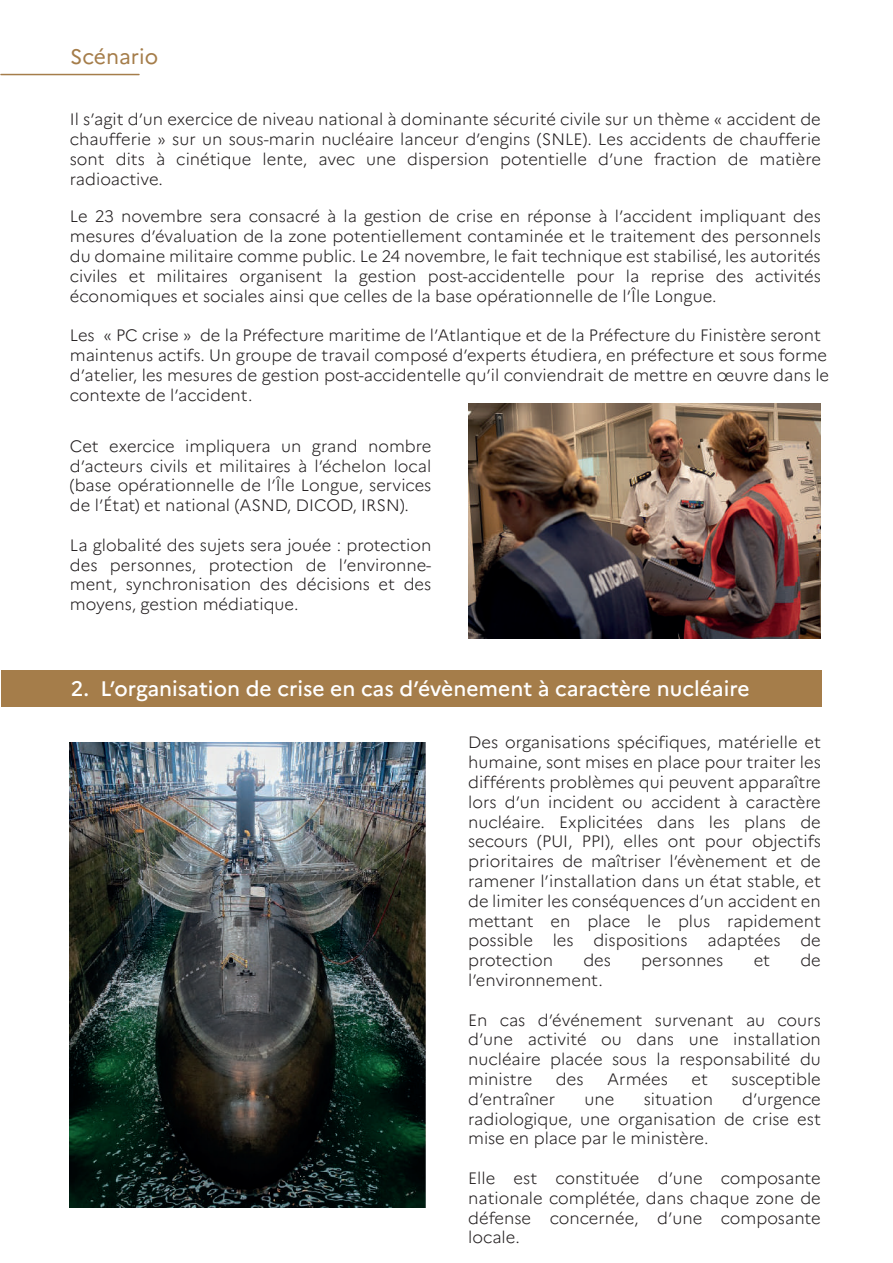
<style>
.page{position:relative;width:893px;height:1263px;background:#fff}
.page>*{position:absolute;margin:0;border:0;box-sizing:border-box;transform-origin:0 0}
.t1{font:500 21px "Marianne";color:#fff}
.t2{font:21px "Marianne";color:#a57d4a}
.t3{font:300 16.5px/19.8px "Marianne";color:#231f20;text-align:justify}
</style>
<div class="page">
<hr style="left:0;top:74px;width:140px;height:1px;background:#a57d4a">
<img style="left:468px;top:404px;width:353px;height:235px">
<img style="left:69px;top:742px;width:356px;height:466px">
<div style="left:1px;top:671px;width:821px;height:36px;background:#a57d4a"></div>
<p class="t2" style="left:70px;top:43px;width:89px">Scénario</p>
<p class="t3" style="left:70px;top:109px;width:753px">Il s’agit d’un exercice de niveau national à dominante sécurité civile sur un thème accident de chaufferie</p>
<p class="t3" style="left:70px;top:129px;width:753px;text-indent:102px">sur un sous-marin nucléaire lanceur d’engins (SNLE). Les accidents de chaufferie sont dits à cinétique lente, avec une dispersion potentielle d’une fraction de matière radioactive.</p>
<p class="t3" style="left:70px;top:207px;width:753px">Le 23 novembre sera consacré à la gestion de crise en réponse à l’accident impliquant des mesures d’évaluation de la zone potentiellement contaminée et le traitement des personnels du domaine militaire comme public. Le 24 novembre, le fait technique est stabilisé, les autorités civiles et militaires organisent la gestion post-accidentelle pour la reprise des activités économiques et sociales ainsi que celles de la base opérationnelle de l’Île Longue.</p>
<p class="t3" style="left:70px;top:325px;width:26px">Les</p>
<p class="t3" style="left:116px;top:325px;width:64px">PC crise</p>
<p class="t3" style="left:70px;top:325px;width:761px;text-align:left;text-indent:130px">de la Préfecture maritime de l’Atlantique et de la Préfecture du Finistère seront maintenus actifs. Un groupe de travail composé d’experts étudiera, en préfecture et sous forme d’atelier, les mesures de gestion post-accidentelle qu’il conviendrait de mettre en œuvre dans le contexte de l’accident.</p>
<p class="t3" style="left:70px;top:436px;width:363px">Cet exercice impliquera un grand nombre d’acteurs civils et militaires à l’échelon local (base opérationnelle de l’Île Longue, services de l’État) et national (ASND, DICOD, IRSN).</p>
<p class="t3" style="left:70px;top:535px;width:363px">La globalité des sujets sera jouée : protection des personnes, protection de l’environne&shy;ment, synchronisation des décisions et des moyens, gestion médiatique.</p>
<p class="t1" style="left:71px;top:676px;width:680px">2. L’organisation de crise en cas d’évènement à caractère nucléaire</p>
<p class="t3" style="left:468px;top:732px;width:354px">Des organisations spécifiques, matérielle et humaine, sont mises en place pour traiter les différents problèmes qui peuvent apparaître lors d’un incident ou accident à caractère nucléaire. Explicitées dans les plans de secours (PUI, PPI), elles ont pour objectifs prioritaires de maîtriser l’évènement et de ramener l’installation dans un état stable, et de limiter les conséquences d’un accident en mettant en place le plus rapidement possible les dispositions adaptées de protection</p>
<p class="t3" style="left:583px;top:950px;width:29px">des</p>
<p class="t3" style="left:641px;top:950px;width:84px">personnes</p>
<p class="t3" style="left:754px;top:950px;width:18px">et</p>
<p class="t3" style="left:800px;top:950px;width:22px">de</p>
<p class="t3" style="left:468px;top:970px;width:136px">l’environnement.</p>
<p class="t3" style="left:468px;top:1010px;width:354px">En cas d’événement survenant au cours d’une activité ou dans une installation nucléaire placée sous la responsabilité du ministre</p>
<p class="t3" style="left:556px;top:1069px;width:29px">des</p>
<p class="t3" style="left:607px;top:1069px;width:62px">Armées</p>
<p class="t3" style="left:691px;top:1069px;width:18px">et</p>
<p class="t3" style="left:731px;top:1069px;width:91px">susceptible</p>
<p class="t3" style="left:468px;top:1089px;width:89px">d’entraîner</p>
<p class="t3" style="left:585px;top:1089px;width:31px">une</p>
<p class="t3" style="left:644px;top:1089px;width:71px">situation</p>
<p class="t3" style="left:468px;top:1089px;width:354px;text-indent:274px">d’urgence radiologique, une organisation de crise est mise en place par le ministère.</p>
<p class="t3" style="left:468px;top:1168px;width:354px">Elle est constituée d’une composante nationale complétée, dans chaque zone de défense concernée, d’une composante locale.</p>
</div>
